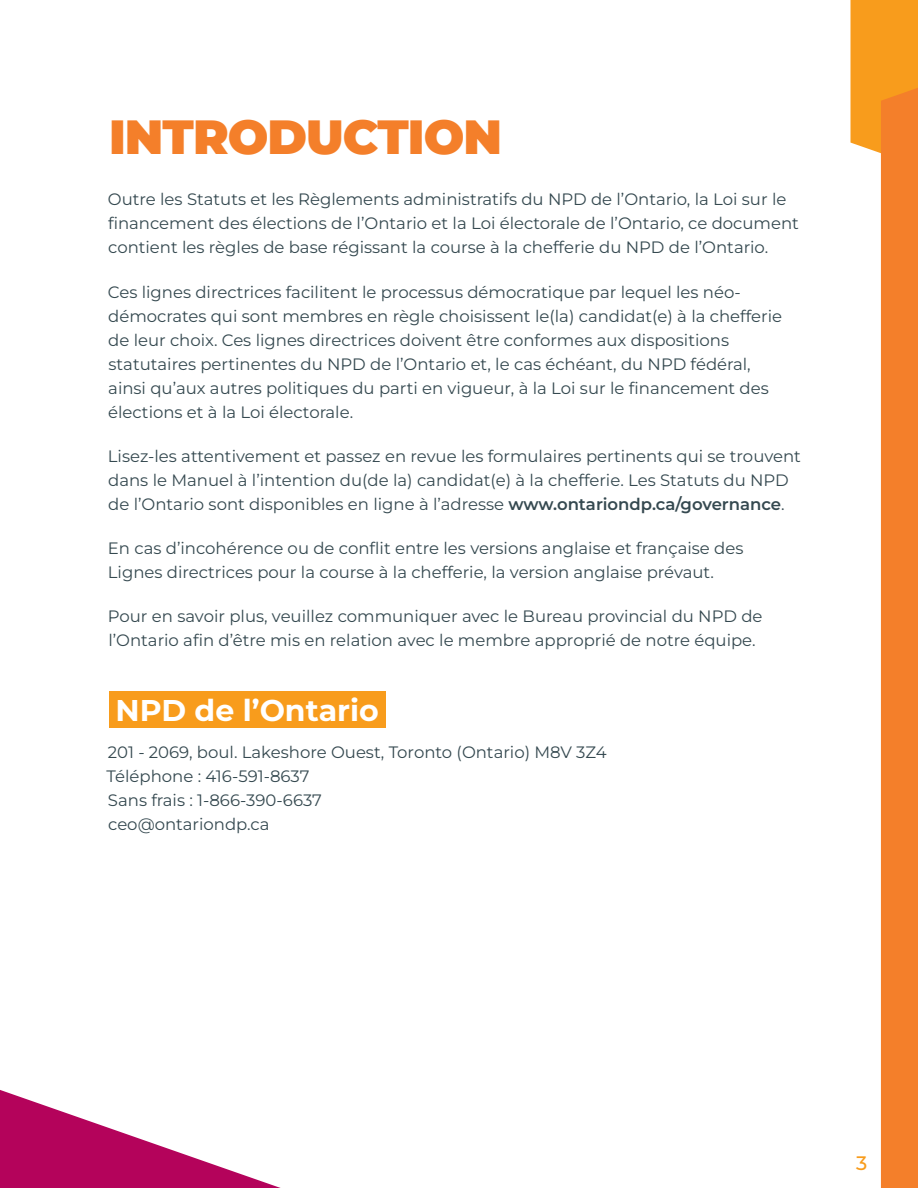
<style>
.page{position:relative;width:918px;height:1188px;background:#fff}
.page>*{position:absolute;margin:0;border:0;box-sizing:border-box;transform-origin:0 0}
.heading_1{font:900 48px "Montserrat";letter-spacing:-.02em;color:#f47f2a}
.heading_2{font:700 30px "Montserrat";color:#fff}
.t1{font:500 19.5px "Montserrat";color:#f89c1c}
.body{font:16.5px/24px "Montserrat";color:#354950}
.s1{font-weight:600}
</style>
<div class="page">
<svg style="left:0;top:1090px;width:281px;height:98px"></svg>
<svg style="left:851px;top:0;width:67px;height:1188px"></svg>
<div style="left:109px;top:692px;width:277px;height:36px;background:#f89c1c"></div>
<p class="heading_1" style="left:109px;top:105px;width:394px">INTRODUCTION</p>
<p class="body" style="left:108px;top:187px;width:693px">Outre les Statuts et les Règlements administratifs du NPD de l’Ontario, la Loi sur le financement des élections de l’Ontario et la Loi électorale de l’Ontario, ce document contient les règles de base régissant la course à la chefferie du NPD de l’Ontario.</p>
<p class="body" style="left:108px;top:279px;width:676px">Ces lignes directrices facilitent le processus démocratique par lequel les néo&shy;démocrates qui sont membres en règle choisissent le(la) candidat(e) à la chefferie de leur choix. Ces lignes directrices doivent être conformes aux dispositions statutaires pertinentes du NPD de l’Ontario et, le cas échéant, du NPD fédéral, ainsi qu’aux autres politiques du parti en vigueur, à la Loi sur le financement des élections et à la Loi électorale.</p>
<p class="body" style="left:108px;top:444px;width:695px">Lisez-les attentivement et passez en revue les formulaires pertinents qui se trouvent dans le Manuel à l’intention du(de la) candidat(e) à la chefferie. Les Statuts du NPD de l’Ontario sont disponibles en ligne à l’adresse <span class="s1">www.ontariondp.ca/governance</span>.</p>
<p class="body" style="left:108px;top:536px;width:637px">En cas d’incohérence ou de conflit entre les versions anglaise et française des<br>Lignes directrices pour la course à la chefferie, la version anglaise prévaut.</p>
<p class="body" style="left:108px;top:604px;width:656px">Pour en savoir plus, veuillez communiquer avec le Bureau provincial du NPD de l’Ontario afin d’être mis en relation avec le membre approprié de notre équipe.</p>
<p class="heading_2" style="left:115px;top:690px;width:265px">NPD de l’Ontario</p>
<p class="body" style="left:107px;top:740px;width:502px">201 - 2069, boul. Lakeshore Ouest, Toronto (Ontario) M8V 3Z4<br>Téléphone : 416-591-8637<br>Sans frais : 1-866-390-6637<br>ceo@ontariondp.ca</p>
<p class="t1" style="left:856px;top:1150px;width:13px">3</p>
</div>
